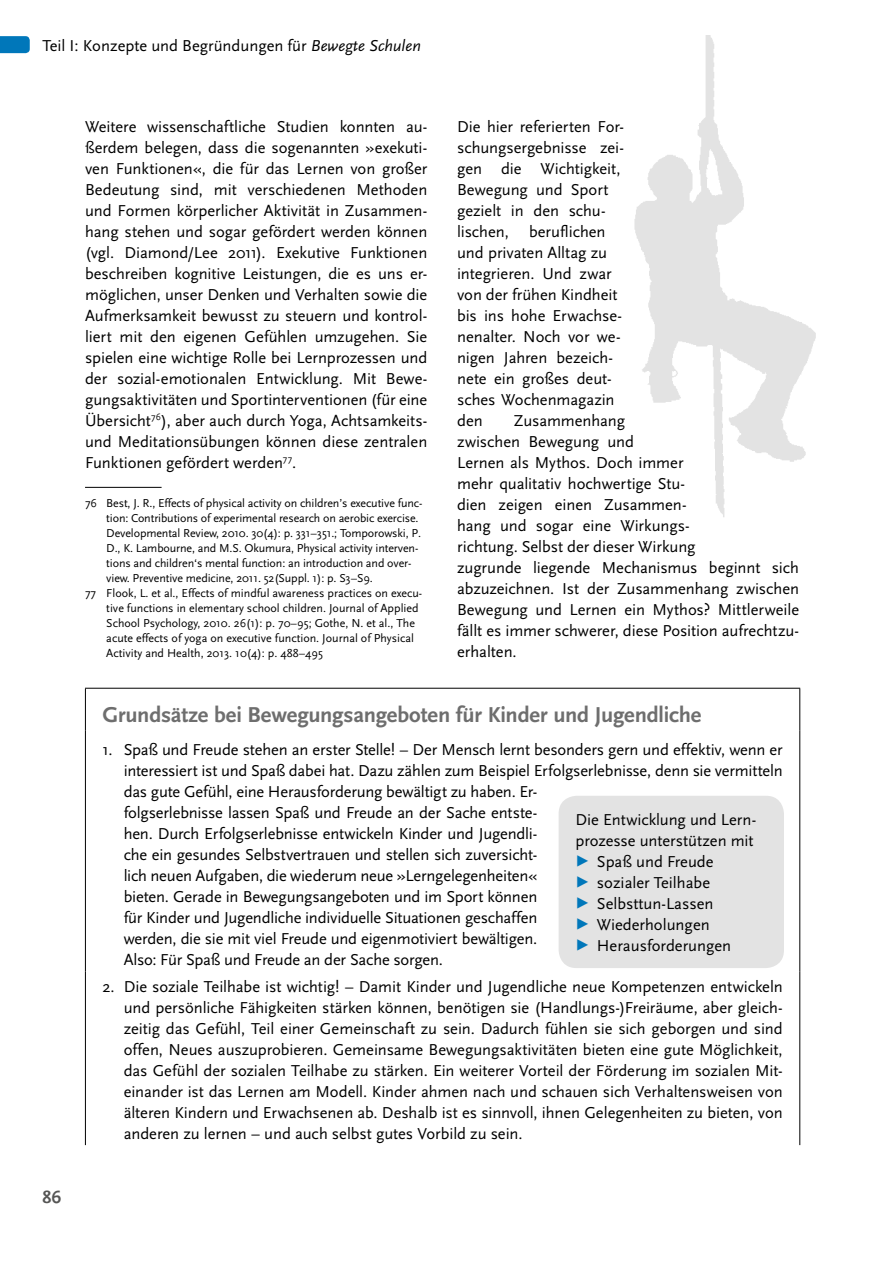
<style>
.page{position:relative;width:893px;height:1263px;background:#fff}
.page>*{position:absolute;margin:0;border:0;box-sizing:border-box;transform-origin:0 0}
.Hauptteil_Ueberschrift_U4{font:700 22.5px "Scala Sans";letter-spacing:-.01em;color:#6e6e6e}
.t1{font:700 18px "Scala Sans";color:#565655}
.Hauptteil_Grundtext_GT_stumpf_LZ_vor{font:16.5px/21px "Scala Sans";color:#000}
.Hauptteil_Grundtext_GT_stumpf{font:16.5px/21px "Scala Sans";letter-spacing:-.01em;color:#000}
.t2{font:12px/15px "Scala Sans";letter-spacing:-.01em;color:#000}
.s1{font-style:italic}
.s2{font-size:22.5px;color:#0077ba}
</style>
<div class="page">
<img style="left:634px;top:35px;width:182px;height:482px">
<svg style="left:0;top:36px;width:30px;height:17px"></svg>
<hr style="left:85px;top:487px;width:77px;height:1px;background:#000">
<hr style="left:85px;top:688px;width:715px;height:1px;background:#000">
<hr style="left:85px;top:689px;width:1px;height:41px;background:#000">
<hr style="left:799px;top:689px;width:1px;height:41px;background:#000">
<hr style="left:85px;top:730px;width:1px;height:241px;background:#000">
<hr style="left:799px;top:730px;width:1px;height:241px;background:#000">
<hr style="left:85px;top:971px;width:1px;height:174px;background:#000">
<hr style="left:799px;top:971px;width:1px;height:174px;background:#000">
<div style="left:559px;top:796px;width:225px;height:172px;background:#e3e3e3;border-radius:18px"></div>
<p class="Hauptteil_Grundtext_GT_stumpf_LZ_vor" style="left:43px;top:35px;width:380px">Teil I: Konzepte und Begründungen für <span class="s1">Bewegte Schulen</span></p>
<p class="Hauptteil_Grundtext_GT_stumpf_LZ_vor" style="left:85px;top:116px;width:344px;text-align:justify">Weitere wissenschaftliche Studien konnten au&shy;ßerdem belegen, dass die sogenannten »exekuti&shy;ven Funktionen«, die für das Lernen von großer Bedeutung sind, mit verschiedenen Methoden und Formen körperlicher Aktivität in Zusammen&shy;hang stehen und sogar gefördert werden können (vgl. Diamond/Lee 2011). Exekutive Funktionen beschreiben kognitive Leistungen, die es uns er&shy;möglichen, unser Denken und Verhalten sowie die Aufmerksamkeit bewusst zu steuern und kontrol&shy;liert mit den eigenen Gefühlen umzugehen. Sie spielen eine wichtige Rolle bei Lernprozessen und der sozial-emotionalen Entwicklung. Mit Bewe&shy;gungsaktivitäten und Sportinterventionen (für eine Übersicht<sup>76</sup>), aber auch durch Yoga, Achtsamkeits&shy;und Meditationsübungen können diese zentralen Funktionen gefördert werden<sup>77</sup>.</p>
<p class="t2" style="left:106px;top:495px;width:317px;text-indent:-21px">76 Best, J. R., Effects of physical activity on children’s executive func&shy;tion: Contributions of experimental research on aerobic exercise.<br>Developmental Review, 2010. 30(4): p. 331–351.; Tomporowski, P.<br>D., K. Lambourne, and M.S. Okumura, Physical activity interven&shy;tions and children‘s mental function: an introduction and over&shy;view. Preventive medicine, 2011. 52(Suppl. 1): p. S3–S9.</p>
<p class="t2" style="left:106px;top:585px;width:317px;text-indent:-21px">77 Flook, L. et al., Effects of mindful awareness practices on execu&shy;tive functions in elementary school children. Journal of Applied School Psychology, 2010. 26(1): p. 70–95; Gothe, N. et al., The acute effects of yoga on executive function. Journal of Physical Activity and Health, 2013. 10(4): p. 488–495</p>
<p class="Hauptteil_Grundtext_GT_stumpf_LZ_vor" style="left:457px;top:116px;width:168px">Die hier referierten For&shy;schungsergebnisse zei&shy;gen die Wichtigkeit,<br>Bewegung und Sport gezielt in den schu&shy;lischen, beruflichen und privaten Alltag zu integrieren. Und zwar von der frühen Kindheit bis ins hohe Erwachse&shy;nenalter. Noch vor we&shy;nigen Jahren bezeich&shy;nete ein großes deut&shy;sches Wochenmagazin den</p>
<p class="Hauptteil_Grundtext_GT_stumpf_LZ_vor" style="left:457px;top:410px;width:344px;text-indent:57px">Zusammenhang<br>zwischen Bewegung und<br>Lernen als Mythos. Doch immer<br>mehr qualitativ hochwertige Stu-<br>dien zeigen einen Zusammen-<br>hang und sogar eine Wirkungs-<br>richtung. Selbst der dieser Wirkung<br>zugrunde liegende Mechanismus beginnt sich abzuzeichnen. Ist der Zusammenhang zwischen<br>Bewegung und Lernen ein Mythos? Mittlerweile fällt es immer schwerer, diese Position aufrechtzu&shy;erhalten.</p>
<p class="t1" style="left:43px;top:1187px;width:20px">86</p>
<p class="Hauptteil_Ueberschrift_U4" style="left:102px;top:702px;width:600px">Grundsätze bei Bewegungsangeboten für Kinder und Jugendliche</p>
<p class="Hauptteil_Grundtext_GT_stumpf" style="left:124px;top:740px;width:661px;text-indent:-21px">1. Spaß und Freude stehen an erster Stelle! – Der Mensch lernt besonders gern und effektiv, wenn er interessiert ist und Spaß dabei hat. Dazu zählen zum Beispiel Erfolgserlebnisse, denn sie vermitteln das gute Gefühl, eine Herausforderung bewältigt zu haben. Er-<br>folgserlebnisse lassen Spaß und Freude an der Sache entste-<br>hen. Durch Erfolgserlebnisse entwickeln Kinder und Jugendli-<br>che ein gesundes Selbstvertrauen und stellen sich zuversicht-<br>lich neuen Aufgaben, die wiederum neue »Lerngelegenheiten«<br>bieten. Gerade in Bewegungsangeboten und im Sport können<br>für Kinder und Jugendliche individuelle Situationen geschaffen<br>werden, die sie mit viel Freude und eigenmotiviert bewältigen.<br>Also: Für Spaß und Freude an der Sache sorgen.</p>
<p class="Hauptteil_Grundtext_GT_stumpf" style="left:124px;top:976px;width:661px;text-align:justify;text-indent:-21px">2. Die soziale Teilhabe ist wichtig! – Damit Kinder und Jugendliche neue Kompetenzen entwickeln und persönliche Fähigkeiten stärken können, benötigen sie (Handlungs-)Freiräume, aber gleich&shy;zeitig das Gefühl, Teil einer Gemeinschaft zu sein. Dadurch fühlen sie sich geborgen und sind offen, Neues auszuprobieren. Gemeinsame Bewegungsaktivitäten bieten eine gute Möglichkeit, das Gefühl der sozialen Teilhabe zu stärken. Ein weiterer Vorteil der Förderung im sozialen Mit&shy;einander ist das Lernen am Modell. Kinder ahmen nach und schauen sich Verhaltensweisen von älteren Kindern und Erwachsenen ab. Deshalb ist es sinnvoll, ihnen Gelegenheiten zu bieten, von anderen zu lernen – und auch selbst gutes Vorbild zu sein.</p>
<p class="Hauptteil_Grundtext_GT_stumpf" style="left:576px;top:809px;width:182px">Die Entwicklung und Lern&shy;prozesse unterstützen mit</p>
<p class="Hauptteil_Grundtext_GT_stumpf_LZ_vor" style="left:576px;top:851px;width:139px"><span class="s2">Ω</span> Spaß und Freude</p>
<p class="Hauptteil_Grundtext_GT_stumpf_LZ_vor" style="left:576px;top:872px;width:136px"><span class="s2">Ω</span> sozialer Teilhabe</p>
<p class="Hauptteil_Grundtext_GT_stumpf_LZ_vor" style="left:576px;top:893px;width:139px"><span class="s2">Ω</span> Selbsttun-Lassen</p>
<p class="Hauptteil_Grundtext_GT_stumpf_LZ_vor" style="left:576px;top:914px;width:136px"><span class="s2">Ω</span> Wiederholungen</p>
<p class="Hauptteil_Grundtext_GT_stumpf_LZ_vor" style="left:576px;top:935px;width:157px"><span class="s2">Ω</span> Herausforderungen</p>
</div>
